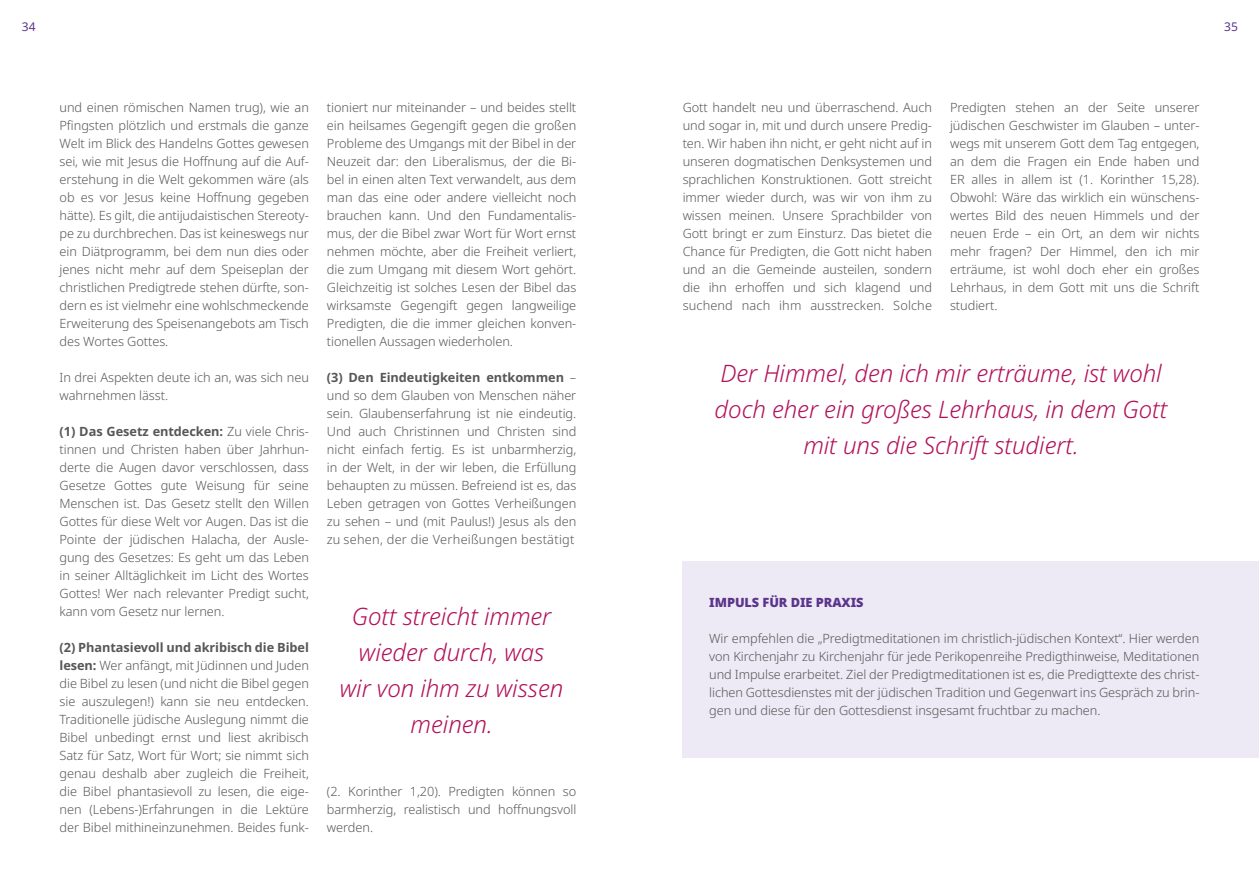
<style>
.page{position:relative;width:1259px;height:893px;background:#fff}
.page>*{position:absolute;margin:0;border:0;box-sizing:border-box;transform-origin:0 0}
.t1{font:italic 300 24px/36px "Noto Sans";letter-spacing:-.005em;color:#b2115a;text-align:center}
.t2{font:300 12.75px/18px "Noto Sans";letter-spacing:-.005em;color:#575756;text-align:justify}
.t3{font:900 12.75px "Noto Sans";letter-spacing:-.005em;color:#5b358c}
.t4{font:12px "Noto Sans";color:#5b358c}
.s1{font-weight:700}
</style>
<div class="page">
<div style="left:682px;top:561px;width:577px;height:197px;background:#ede9f5"></div>
<p class="t4" style="left:22px;top:18px;width:15px">34</p>
<p class="t4" style="left:1224px;top:19px;width:15px">35</p>
<p class="t2" style="left:60px;top:98px;width:251px">und einen römischen Namen trug), wie an Pfingsten plötzlich und erstmals die ganze Welt im Blick des Handelns Gottes gewesen sei, wie mit Jesus die Hoffnung auf die Auf&shy;erstehung in die Welt gekommen wäre (als ob es vor Jesus keine Hoffnung gegeben hätte). Es gilt, die antijudaistischen Stereoty&shy;pe zu durchbrechen. Das ist keineswegs nur ein Diätprogramm, bei dem nun dies oder jenes nicht mehr auf dem Speiseplan der christlichen Predigtrede stehen dürfte, son&shy;dern es ist vielmehr eine wohlschmeckende Erweiterung des Speisenangebots am Tisch des Wortes Gottes.</p>
<p class="t2" style="left:60px;top:368px;width:251px">In drei Aspekten deute ich an, was sich neu wahrnehmen lässt.</p>
<p class="t2" style="left:60px;top:423px;width:251px"><span class="s1">(1) Das Gesetz entdecken:</span> Zu viele Chris&shy;tinnen und Christen haben über Jahrhun&shy;derte die Augen davor verschlossen, dass Gesetze Gottes gute Weisung für seine Menschen ist. Das Gesetz stellt den Willen Gottes für diese Welt vor Augen. Das ist die Pointe der jüdischen Halacha, der Ausle&shy;gung des Gesetzes: Es geht um das Leben in seiner Alltäglichkeit im Licht des Wortes Gottes! Wer nach relevanter Predigt sucht, kann vom Gesetz nur lernen.</p>
<p class="t2" style="left:60px;top:639px;width:251px"><span class="s1">(2) Phantasievoll und akribisch die Bibel lesen:</span> Wer anfängt, mit Jüdinnen und Juden die Bibel zu lesen (und nicht die Bibel gegen sie auszulegen!) kann sie neu entdecken.<br>Traditionelle jüdische Auslegung nimmt die Bibel unbedingt ernst und liest akribisch Satz für Satz, Wort für Wort; sie nimmt sich genau deshalb aber zugleich die Freiheit, die Bibel phantasievoll zu lesen, die eige&shy;nen (Lebens-)Erfahrungen in die Lektüre der Bibel mithineinzunehmen. Beides funk-</p>
<p class="t2" style="left:327px;top:99px;width:251px">tioniert nur miteinander – und beides stellt ein heilsames Gegengift gegen die großen Probleme des Umgangs mit der Bibel in der Neuzeit dar: den Liberalismus, der die Bi&shy;bel in einen alten Text verwandelt, aus dem man das eine oder andere vielleicht noch brauchen kann. Und den Fundamentalis&shy;mus, der die Bibel zwar Wort für Wort ernst nehmen möchte, aber die Freiheit verliert, die zum Umgang mit diesem Wort gehört.<br>Gleichzeitig ist solches Lesen der Bibel das wirksamste Gegengift gegen langweilige Predigten, die die immer gleichen konven&shy;tionellen Aussagen wiederholen.</p>
<p class="t2" style="left:327px;top:369px;width:251px"><span class="s1">(3) Den Eindeutigkeiten entkommen</span> – und so dem Glauben von Menschen näher sein. Glaubenserfahrung ist nie eindeutig.<br>Und auch Christinnen und Christen sind nicht einfach fertig. Es ist unbarmherzig, in der Welt, in der wir leben, die Erfüllung behaupten zu müssen. Befreiend ist es, das Leben getragen von Gottes Verheißungen zu sehen – und (mit Paulus!) Jesus als den zu sehen, der die Verheißungen bestätigt</p>
<h1 class="t1" style="left:340px;top:599px;width:225px">Gott streicht immer wieder durch, was<br>wir von ihm zu wissen meinen.</h1>
<p class="t2" style="left:327px;top:783px;width:251px">(2. Korinther 1,20). Predigten können so barmherzig, realistisch und hoffnungsvoll werden.</p>
<p class="t2" style="left:682px;top:99px;width:251px">Gott handelt neu und überraschend. Auch und sogar in, mit und durch unsere Predig&shy;ten. Wir haben ihn nicht, er geht nicht auf in unseren dogmatischen Denksystemen und sprachlichen Konstruktionen. Gott streicht immer wieder durch, was wir von ihm zu wissen meinen. Unsere Sprachbilder von Gott bringt er zum Einsturz. Das bietet die Chance für Predigten, die Gott nicht haben und an die Gemeinde austeilen, sondern die ihn erhoffen und sich klagend und suchend nach ihm ausstrecken. Solche</p>
<p class="t2" style="left:950px;top:99px;width:251px">Predigten stehen an der Seite unserer jüdischen Geschwister im Glauben – unter&shy;wegs mit unserem Gott dem Tag entgegen, an dem die Fragen ein Ende haben und ER alles in allem ist (1. Korinther 15,28).<br>Obwohl: Wäre das wirklich ein wünschens&shy;wertes Bild des neuen Himmels und der neuen Erde – ein Ort, an dem wir nichts mehr fragen? Der Himmel, den ich mir erträume, ist wohl doch eher ein großes Lehrhaus, in dem Gott mit uns die Schrift studiert.</p>
<h1 class="t1" style="left:714px;top:356px;width:454px">Der Himmel, den ich mir erträume, ist wohl doch eher ein großes Lehrhaus, in dem Gott mit uns die Schrift studiert.</h1>
<p class="t3" style="left:709px;top:592px;width:156px">IMPULS FÜR DIE PRAXIS</p>
<p class="t2" style="left:709px;top:629px;width:492px">Wir empfehlen die „Predigtmeditationen im christlich-jüdischen Kontext“. Hier werden von Kirchenjahr zu Kirchenjahr für jede Perikopenreihe Predigthinweise, Meditationen und Impulse erarbeitet. Ziel der Predigtmeditationen ist es, die Predigttexte des christ&shy;lichen Gottesdienstes mit der jüdischen Tradition und Gegenwart ins Gespräch zu brin&shy;gen und diese für den Gottesdienst insgesamt fruchtbar zu machen.</p>
</div>
